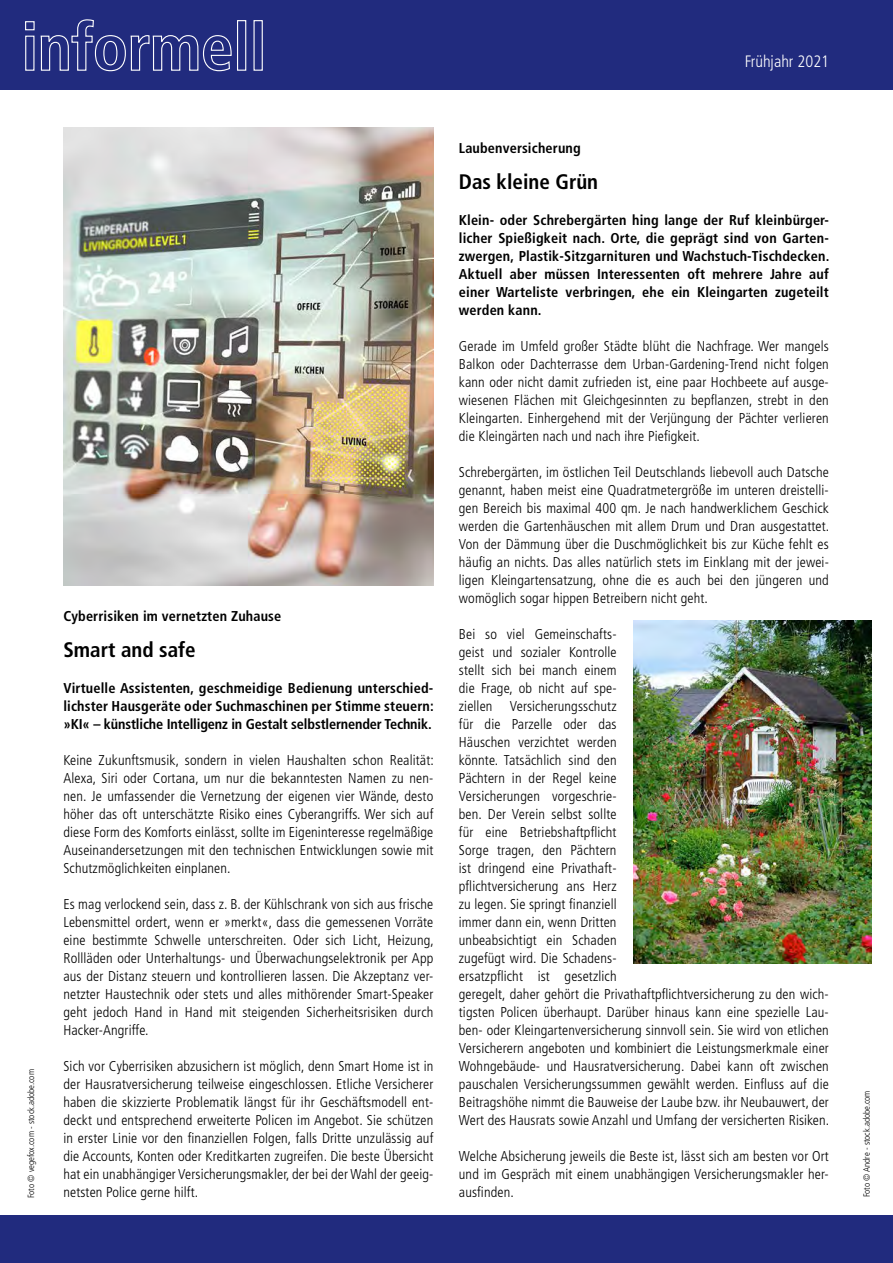
<style>
.page{position:relative;width:893px;height:1263px;background:#fff}
.page>*{position:absolute;margin:0;border:0;box-sizing:border-box;transform-origin:0 0}
.t1{font:700 condensed 21px "Frutiger LT Std";color:#000}
.t2{font:300 condensed 16.5px "Frutiger LT Std";color:#fff}
.t3{font:300 condensed 14.25px/18px "Frutiger LT Std";letter-spacing:.01em;color:#000;text-align:justify}
.t4{font:700 condensed 14.25px/18px "Frutiger LT Std";letter-spacing:.01em;color:#000;text-align:justify}
.t5{font:300 condensed 9px "Frutiger LT Std";color:#000}
</style>
<div class="page">
<div style="left:0;top:0;width:893px;height:89px;background:#212b7e"></div>
<div style="left:0;top:1215px;width:893px;height:48px;background:#212b7e"></div>
<svg style="left:25px;top:19px;width:238px;height:53px"></svg>
<img style="left:63px;top:128px;width:370px;height:457px">
<img style="left:634px;top:620px;width:237px;height:343px">
<p class="t2" style="left:745px;top:52px;width:86px">Frühjahr 2021</p>
<p class="t5" style="left:26px;top:1198px;width:130px;rotate:-90deg">Foto © vegefox.com - stock.adobe.com</p>
<p class="t4" style="left:63px;top:607px;width:219px">Cyberrisiken im vernetzten Zuhause</p>
<h1 class="t1" style="left:63px;top:637px;width:134px">Smart and safe</h1>
<p class="t4" style="left:63px;top:679px;width:372px">Virtuelle Assistenten, geschmeidige Bedienung unterschied&shy;lichster Hausgeräte oder Suchmaschinen per Stimme steuern: »KI« – künstliche Intelligenz in Gestalt selbstlernender Technik.</p>
<p class="t3" style="left:63px;top:751px;width:372px">Keine Zukunftsmusik, sondern in vielen Haushalten schon Realität:<br>Alexa, Siri oder Cortana, um nur die bekanntesten Namen zu nen&shy;nen. Je umfassender die Vernetzung der eigenen vier Wände, desto höher das oft unterschätzte Risiko eines Cyberangriffs. Wer sich auf diese Form des Komforts einlässt, sollte im Eigeninteresse regelmäßige Auseinandersetzungen mit den technischen Entwicklungen sowie mit Schutzmöglichkeiten einplanen.</p>
<p class="t3" style="left:63px;top:895px;width:372px">Es mag verlockend sein, dass z. B. der Kühlschrank von sich aus frische Lebensmittel ordert, wenn er »merkt«, dass die gemessenen Vorräte eine bestimmte Schwelle unterschreiten. Oder sich Licht, Heizung, Rollläden oder Unterhaltungs- und Überwachungselektronik per App aus der Distanz steuern und kontrollieren lassen. Die Akzeptanz ver&shy;netzter Haustechnik oder stets und alles mithörender Smart-Speaker geht jedoch Hand in Hand mit steigenden Sicherheitsrisiken durch Hacker-Angriffe.</p>
<p class="t3" style="left:63px;top:1057px;width:371px">Sich vor Cyberrisiken abzusichern ist möglich, denn Smart Home ist in der Hausratversicherung teilweise eingeschlossen. Etliche Versicherer haben die skizzierte Problematik längst für ihr Geschäftsmodell ent&shy;deckt und entsprechend erweiterte Policen im Angebot. Sie schützen in erster Linie vor den finanziellen Folgen, falls Dritte unzulässig auf die Accounts, Konten oder Kreditkarten zugreifen. Die beste Übersicht hat ein unabhängiger Versicherungsmakler, der bei der Wahl der geeig&shy;netsten Police gerne hilft.</p>
<p class="t4" style="left:459px;top:139px;width:123px">Laubenversicherung</p>
<h1 class="t1" style="left:459px;top:169px;width:141px">Das kleine Grün</h1>
<p class="t4" style="left:459px;top:211px;width:372px">Klein- oder Schrebergärten hing lange der Ruf kleinbürger&shy;licher Spießigkeit nach. Orte, die geprägt sind von Garten&shy;zwergen, Plastik-Sitzgarnituren und Wachstuch-Tischdecken.<br>Aktuell aber müssen Interessenten oft mehrere Jahre auf einer Warteliste verbringen, ehe ein Kleingarten zugeteilt werden kann.</p>
<p class="t3" style="left:459px;top:337px;width:371px">Gerade im Umfeld großer Städte blüht die Nachfrage. Wer mangels Balkon oder Dachterrasse dem Urban-Gardening-Trend nicht folgen kann oder nicht damit zufrieden ist, eine paar Hochbeete auf ausge&shy;wiesenen Flächen mit Gleichgesinnten zu bepflanzen, strebt in den Kleingarten. Einhergehend mit der Verjüngung der Pächter verlieren die Kleingärten nach und nach ihre Piefigkeit.</p>
<p class="t3" style="left:459px;top:463px;width:372px">Schrebergärten, im östlichen Teil Deutschlands liebevoll auch Datsche genannt, haben meist eine Quadratmetergröße im unteren dreistelli&shy;gen Bereich bis maximal 400 qm. Je nach handwerklichem Geschick werden die Gartenhäuschen mit allem Drum und Dran ausgestattet.<br>Von der Dämmung über die Duschmöglichkeit bis zur Küche fehlt es häufig an nichts. Das alles natürlich stets im Einklang mit der jewei&shy;ligen Kleingartensatzung, ohne die es auch bei den jüngeren und womöglich sogar hippen Betreibern nicht geht.</p>
<p class="t3" style="left:459px;top:625px;width:372px;text-align:left">Bei so viel Gemeinschafts-<br>geist und sozialer Kontrolle<br>stellt sich bei manch einem<br>die Frage, ob nicht auf spe-<br>ziellen Versicherungsschutz<br>für die Parzelle oder das<br>Häuschen verzichtet werden<br>könnte. Tatsächlich sind den<br>Pächtern in der Regel keine<br>Versicherungen vorgeschrie-<br>ben. Der Verein selbst sollte<br>für eine Betriebshaftpflicht<br>Sorge tragen, den Pächtern<br>ist dringend eine Privathaft-<br>pflichtversicherung ans Herz<br>zu legen. Sie springt finanziell<br>immer dann ein, wenn Dritten<br>unbeabsichtigt ein Schaden<br>zugefügt wird. Die Schadens-<br>ersatzpflicht ist gesetzlich<br>geregelt, daher gehört die Privathaftpflichtversicherung zu den wich&shy;tigsten Policen überhaupt. Darüber hinaus kann eine spezielle Lau&shy;ben- oder Kleingartenversicherung sinnvoll sein. Sie wird von etlichen Versicherern angeboten und kombiniert die Leistungsmerkmale einer Wohngebäude- und Hausratversicherung. Dabei kann oft zwischen pauschalen Versicherungssummen gewählt werden. Einfluss auf die Beitragshöhe nimmt die Bauweise der Laube bzw. ihr Neubauwert, der Wert des Hausrats sowie Anzahl und Umfang der versicherten Risiken.</p>
<p class="t3" style="left:459px;top:1147px;width:371px">Welche Absicherung jeweils die Beste ist, lässt sich am besten vor Ort und im Gespräch mit einem unabhängigen Versicherungsmakler her&shy;ausfinden.</p>
<p class="t5" style="left:861px;top:1197px;width:108px;rotate:-90deg">Foto © Andre - stock.adobe.com</p>
</div>
